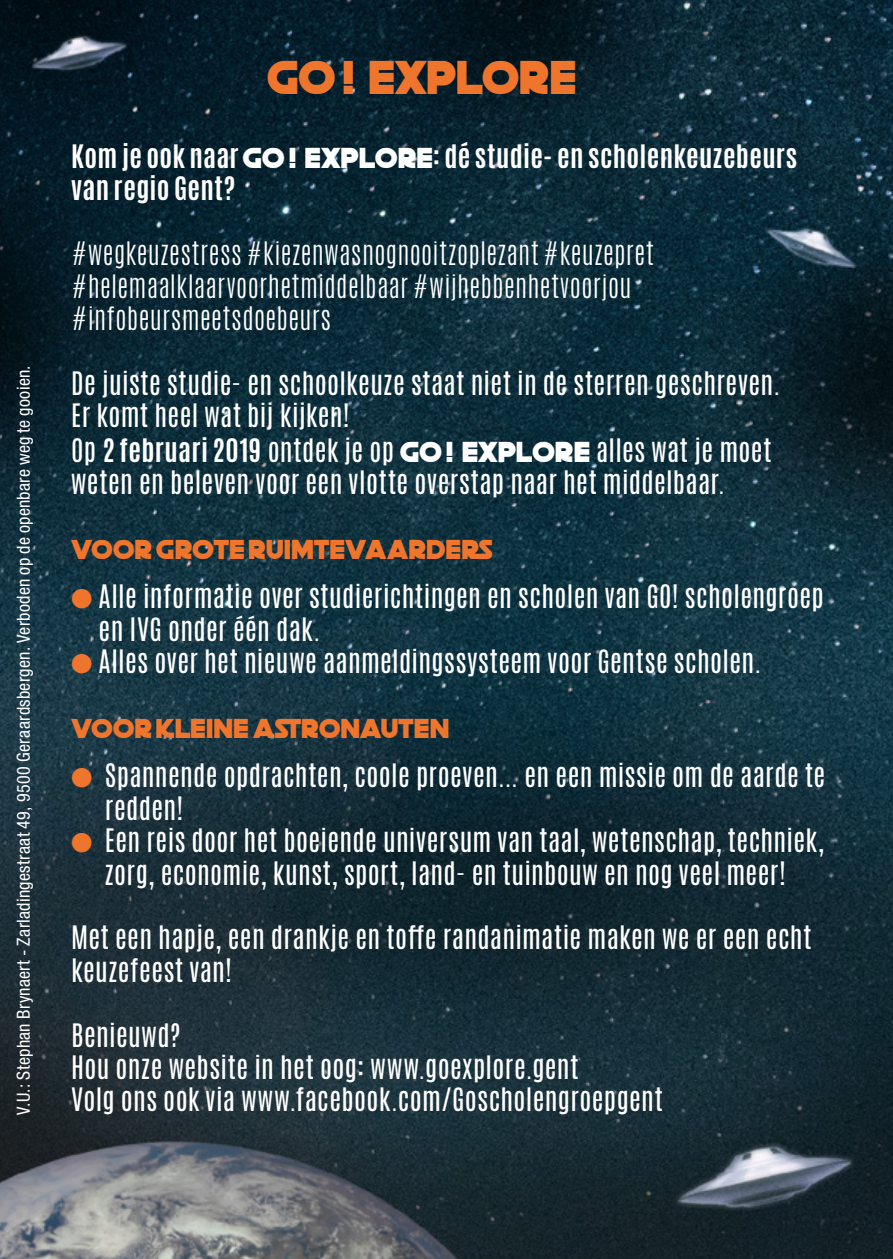
<style>
.page{position:relative;width:893px;height:1259px;background:#fff}
.page>*{position:absolute;margin:0;border:0;box-sizing:border-box;transform-origin:0 0}
.t1{font:46.8px "Death Star";letter-spacing:.01em;color:#f0752c}
.t2{font:27px/32.4px "Antonio";letter-spacing:.01em;color:#fff}
.t3{font:300 27px/32.4px "Antonio";letter-spacing:.01em;color:#fff}
.t4{font:700 27px/32.4px "Antonio";letter-spacing:.01em;color:#fff}
.t5{font:27px "Death Star";letter-spacing:.015em;color:#f0752c}
.t6{font:condensed 18px "Helvetica Neue LT Std";letter-spacing:.015em;color:#fff}
.s1{font-family:"Death Star";font-weight:400;font-size:28.5px}
.s2{font-weight:700}
.s3{font-family:"Death Star";font-size:28.5px}
.s4{color:#f0752c}
</style>
<div class="page">
<img style="left:0;top:0;width:893px;height:1259px">
<p class="t6" style="left:13px;top:1114px;width:751px;rotate:-90deg">V.U.: Stephan Brynaert - Zarladingestraat 49, 9500 Geraardsbergen. Verboden op de openbare weg te gooien.</p>
<h1 class="t1" style="left:268px;top:50px;width:310px">GO ! EXPLORE</h1>
<p class="t4" style="left:71px;top:141px;width:728px">Kom je ook naar <span class="s1">GO ! EXPLORE</span>: dé studie- en scholenkeuzebeurs van regio Gent?</p>
<p class="t3" style="left:71px;top:238px;width:584px">#wegkeuzestress #kiezenwasnognooitzoplezant #keuzepret #helemaalklaarvoorhetmiddelbaar #wijhebbenhetvoorjou #infobeursmeetsdoebeurs</p>
<p class="t2" style="left:71px;top:367px;width:711px">De juiste studie- en schoolkeuze staat niet in de sterren geschreven.<br>Er komt heel wat bij kijken!<br>Op <span class="s2">2 februari 2019</span> ontdek je op <span class="s3">GO ! EXPLORE</span> alles wat je moet weten en beleven voor een vlotte overstap naar het middelbaar.</p>
<p class="t5" style="left:71px;top:533px;width:423px">VOOR GROTE RUIMTEVAARDERS</p>
<p class="t2" style="left:99px;top:581px;width:727px;text-indent:-28px"><span class="s4">●</span> Alle informatie over studierichtingen en scholen van GO! scholengroep en IVG onder één dak.</p>
<p class="t2" style="left:71px;top:645px;width:692px"><span class="s4">●</span> Alles over het nieuwe aanmeldingssysteem voor Gentse scholen.</p>
<p class="t5" style="left:71px;top:713px;width:379px">VOOR KLEINE ASTRONAUTEN</p>
<p class="t2" style="left:105px;top:760px;width:722px;text-indent:-34px"><span class="s4">●</span> Spannende opdrachten, coole proeven... en een missie om de aarde te redden!</p>
<p class="t2" style="left:71px;top:824px;width:754px;text-align:center"><span class="s4">●</span> Een reis door het boeiende universum van taal, wetenschap, techniek, zorg, economie, kunst, sport, land- en tuinbouw en nog veel meer!</p>
<p class="t2" style="left:71px;top:922px;width:742px">Met een hapje, een drankje en toffe randanimatie maken we er een echt keuzefeest van!</p>
<p class="t2" style="left:71px;top:1019px;width:593px">Benieuwd?<br>Hou onze website in het oog: www.goexplore.gent<br>Volg ons ook via www.facebook.com/Goscholengroepgent</p>
</div>
